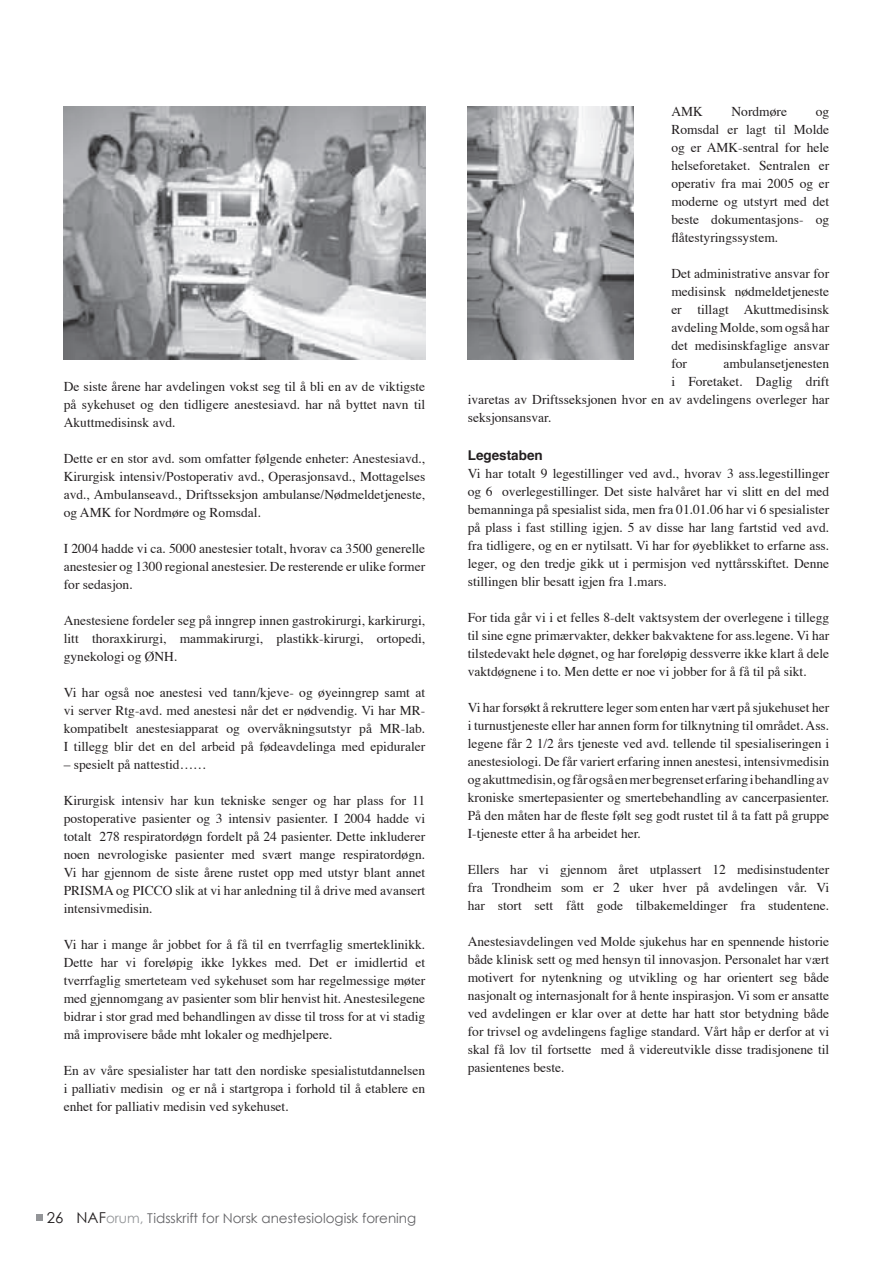
<style>
.page{position:relative;width:893px;height:1263px;background:#fff}
.page>*{position:absolute;margin:0;border:0;box-sizing:border-box;transform-origin:0 0}
.t1{font:13.5px/18px "Times";color:#231f20;text-align:justify}
.t2{font:13.5px "Century Gothic";color:#636366}
.t3{font:700 13.5px "Helvetica";color:#231f20}
.s1{font-size:15px;color:#231f20}
.s2{color:#939598}
</style>
<div class="page">
<div style="left:36px;top:1214px;width:7px;height:6px;background:#939598"></div>
<img style="left:468px;top:106px;width:165px;height:253px">
<img style="left:64px;top:106px;width:361px;height:253px">
<p class="t1" style="left:64px;top:378px;width:363px">De siste årene har avdelingen vokst seg til å bli en av de viktigste på sykehuset og den tidligere anestesiavd. har nå byttet navn til Akuttmedisinsk avd.</p>
<p class="t1" style="left:64px;top:450px;width:363px">Dette er en stor avd. som omfatter følgende enheter: Anestesiavd., Kirurgisk intensiv/Postoperativ avd., Operasjonsavd., Mottagelses avd., Ambulanseavd., Driftsseksjon ambulanse/Nødmeldetjeneste, og AMK for Nordmøre og Romsdal.</p>
<p class="t1" style="left:64px;top:540px;width:363px">I 2004 hadde vi ca. 5000 anestesier totalt, hvorav ca 3500 generelle anestesier og 1300 regional anestesier. De resterende er ulike former for sedasjon.</p>
<p class="t1" style="left:64px;top:612px;width:363px">Anestesiene fordeler seg på inngrep innen gastrokirurgi, karkirurgi, litt thoraxkirurgi, mammakirurgi, plastikk-kirurgi, ortopedi, gynekologi og ØNH.</p>
<p class="t1" style="left:64px;top:684px;width:363px">Vi har også noe anestesi ved tann/kjeve- og øyeinngrep samt at vi server Rtg-avd. med anestesi når det er nødvendig. Vi har MR&shy;kompatibelt anestesiapparat og overvåkningsutstyr på MR-lab.<br>I tillegg blir det en del arbeid på fødeavdelinga med epiduraler</p>
<p class="t1" style="left:64px;top:756px;width:144px">– spesielt på nattestid……</p>
<p class="t1" style="left:64px;top:792px;width:363px">Kirurgisk intensiv har kun tekniske senger og har plass for 11 postoperative pasienter og 3 intensiv pasienter. I 2004 hadde vi totalt 278 respiratordøgn fordelt på 24 pasienter. Dette inkluderer noen nevrologiske pasienter med svært mange respiratordøgn.<br>Vi har gjennom de siste årene rustet opp med utstyr blant annet PRISMA og PICCO slik at vi har anledning til å drive med avansert intensivmedisin.</p>
<p class="t1" style="left:64px;top:936px;width:363px">Vi har i mange år jobbet for å få til en tverrfaglig smerteklinikk.<br>Dette har vi foreløpig ikke lykkes med. Det er imidlertid et tverrfaglig smerteteam ved sykehuset som har regelmessige møter med gjennomgang av pasienter som blir henvist hit. Anestesilegene bidrar i stor grad med behandlingen av disse til tross for at vi stadig må improvisere både mht lokaler og medhjelpere.</p>
<p class="t1" style="left:64px;top:1062px;width:363px">En av våre spesialister har tatt den nordiske spesialistutdannelsen i palliativ medisin og er nå i startgropa i forhold til å etablere en enhet for palliativ medisin ved sykehuset.</p>
<p class="t2" style="left:47px;top:1209px;width:371px"><span class="s1">26 NAF</span><span class="s2">orum,</span> Tidsskrift for Norsk anestesiologisk forening</p>
<p class="t1" style="left:671px;top:104px;width:33px">AMK</p>
<p class="t1" style="left:731px;top:104px;width:57px">Nordmøre</p>
<p class="t1" style="left:671px;top:104px;width:159px;text-indent:144px">og Romsdal er lagt til Molde og er AMK-sentral for hele helseforetaket. Sentralen er operativ fra mai 2005 og er moderne og utstyrt med det beste dokumentasjons- og flåtestyringssystem.</p>
<p class="t1" style="left:671px;top:266px;width:159px">Det administrative ansvar for medisinsk nødmeldetjeneste er tillagt Akuttmedisinsk avdeling Molde, som også har det medisinskfaglige ansvar for</p>
<p class="t1" style="left:723px;top:356px;width:107px">ambulansetjenesten</p>
<p class="t1" style="left:671px;top:374px;width:159px">i Foretaket. Daglig drift</p>
<p class="t1" style="left:468px;top:392px;width:363px">ivaretas av Driftsseksjonen hvor en av avdelingens overleger har</p>
<p class="t1" style="left:468px;top:410px;width:85px">seksjonsansvar.</p>
<p class="t3" style="left:468px;top:450px;width:77px">Legestaben</p>
<p class="t1" style="left:468px;top:466px;width:363px">Vi har totalt 9 legestillinger ved avd., hvorav 3 ass.legestillinger og 6 overlegestillinger. Det siste halvåret har vi slitt en del med bemanninga på spesialist sida, men fra 01.01.06 har vi 6 spesialister på plass i fast stilling igjen. 5 av disse har lang fartstid ved avd. fra tidligere, og en er nytilsatt. Vi har for øyeblikket to erfarne ass. leger, og den tredje gikk ut i permisjon ved nyttårsskiftet. Denne stillingen blir besatt igjen fra 1.mars.</p>
<p class="t1" style="left:468px;top:610px;width:363px">For tida går vi i et felles 8-delt vaktsystem der overlegene i tillegg til sine egne primærvakter, dekker bakvaktene for ass.legene. Vi har tilstedevakt hele døgnet, og har foreløpig dessverre ikke klart å dele vaktdøgnene i to. Men dette er noe vi jobber for å få til på sikt.</p>
<p class="t1" style="left:468px;top:700px;width:363px">Vi har forsøkt å rekruttere leger som enten har vært på sjukehuset her i turnustjeneste eller har annen form for tilknytning til området. Ass. legene får 2 1/2 års tjeneste ved avd. tellende til spesialiseringen i anestesiologi. De får variert erfaring innen anestesi, intensivmedisin og akuttmedisin, og får også en mer begrenset erfaring i behandling av kroniske smertepasienter og smertebehandling av cancerpasienter.<br>På den måten har de fleste følt seg godt rustet til å ta fatt på gruppe I-tjeneste etter å ha arbeidet her.</p>
<p class="t1" style="left:468px;top:862px;width:363px">Ellers har vi gjennom året utplassert 12 medisinstudenter fra Trondheim som er 2 uker hver på avdelingen vår. Vi har stort sett fått gode tilbakemeldinger fra studentene.</p>
<p class="t1" style="left:468px;top:934px;width:363px">Anestesiavdelingen ved Molde sjukehus har en spennende historie både klinisk sett og med hensyn til innovasjon. Personalet har vært motivert for nytenkning og utvikling og har orientert seg både nasjonalt og internasjonalt for å hente inspirasjon. Vi som er ansatte ved avdelingen er klar over at dette har hatt stor betydning både for trivsel og avdelingens faglige standard. Vårt håp er derfor at vi skal få lov til fortsette med å videreutvikle disse tradisjonene til pasientenes beste.</p>
</div>
